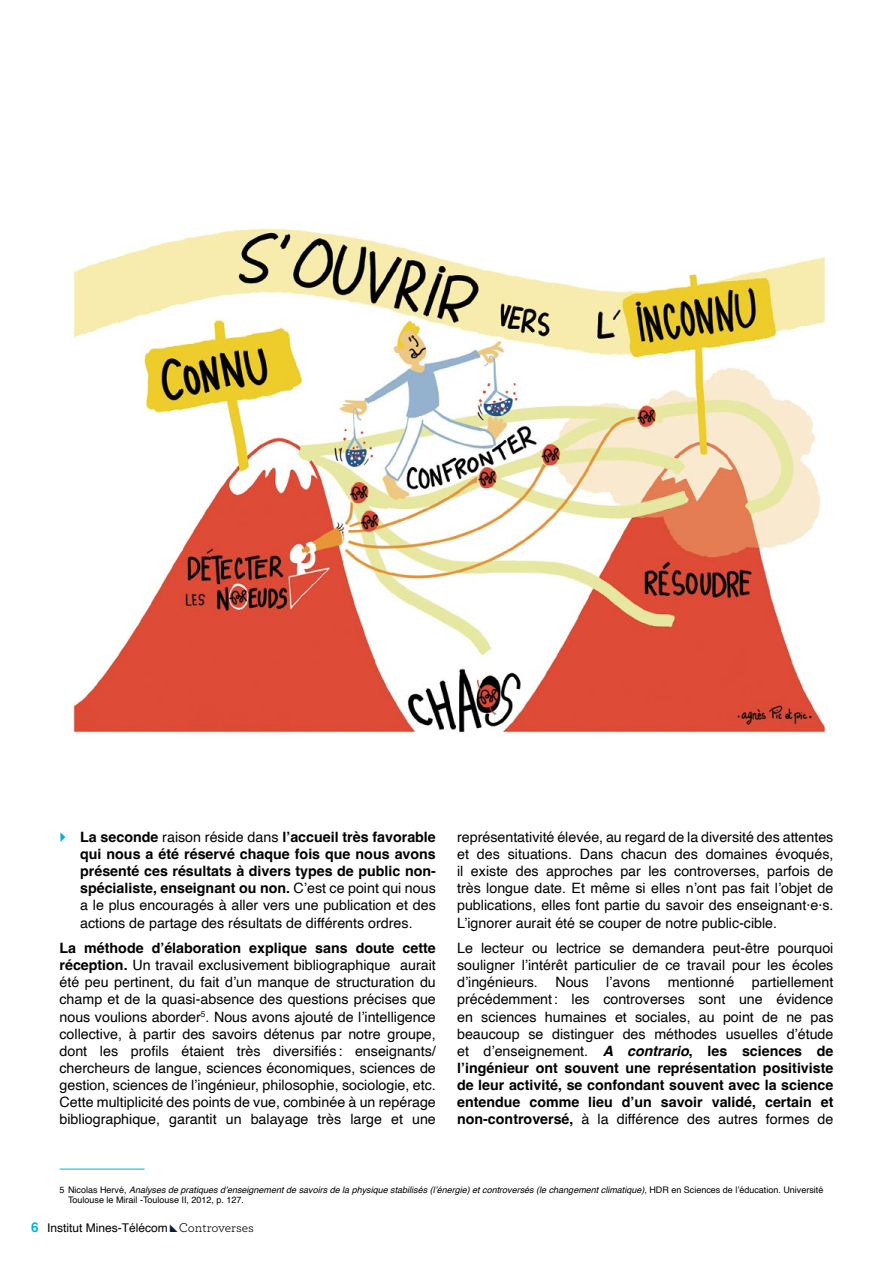
<style>
.page{position:relative;width:893px;height:1263px;background:#fff}
.page>*{position:absolute;margin:0;border:0;box-sizing:border-box;transform-origin:0 0}
.t1{font:14.25px/17.1px "Helvetica";color:#000;text-align:justify}
.t2{font:700 14.25px/17.1px "Helvetica";color:#000;text-align:justify}
.t3{font:12px "Helvetica";color:#000}
.t4{font:italic 9px/10.8px "Helvetica";color:#000}
.s1{font-weight:400}
.s2{font-weight:700}
.s3{font-weight:700;font-style:italic}
.s4{font-style:normal}
.s5{font-weight:700;font-size:13.5px;color:#00b4d5}
.s6{font-family:"Archer";font-size:13.5px}
</style>
<div class="page">
<hr style="left:60px;top:1169px;width:85px;height:1px;background:#00b4d5">
<img style="left:72px;top:228px;width:755px;height:507px">
<p class="t2" style="left:80px;top:830px;width:357px">La seconde <span class="s1">raison réside dans</span> l’accueil très favorable qui nous a été réservé chaque fois que nous avons présenté ces résultats à divers types de public non&shy;spécialiste, enseignant ou non. <span class="s1">C’est ce point qui nous a le plus encouragés à aller vers une publication et des actions de partage des résultats de différents ordres.</span></p>
<p class="t1" style="left:60px;top:940px;width:378px"><span class="s2">La méthode d’élaboration explique sans doute cette réception.</span> Un travail exclusivement bibliographique aurait été peu pertinent, du fait d’un manque de structuration du champ et de la quasi-absence des questions précises que nous voulions aborder<sup>5</sup>. Nous avons ajouté de l’intelligence collective, à partir des savoirs détenus par notre groupe, dont les profils étaient très diversifiés : enseignants/ chercheurs de langue, sciences économiques, sciences de gestion, sciences de l’ingénieur, philosophie, sociologie, etc.<br>Cette multiplicité des points de vue, combinée à un repérage bibliographique, garantit un balayage très large et une</p>
<p class="t1" style="left:457px;top:829px;width:378px">représentativité élevée, au regard de la diversité des attentes et des situations. Dans chacun des domaines évoqués, il existe des approches par les controverses, parfois de très longue date. Et même si elles n’ont pas fait l’objet de publications, elles font partie du savoir des enseignant·e·s.<br>L’ignorer aurait été se couper de notre public-cible.</p>
<p class="t1" style="left:457px;top:940px;width:378px">Le lecteur ou lectrice se demandera peut-être pourquoi souligner l’intérêt particulier de ce travail pour les écoles d’ingénieurs. Nous l’avons mentionné partiellement précédemment: les controverses sont une évidence en sciences humaines et sociales, au point de ne pas beaucoup se distinguer des méthodes usuelles d’étude et d’enseignement. <span class="s3">A contrario</span><span class="s2">, les sciences de l’ingénieur ont souvent une représentation positiviste de leur activité, se confondant souvent avec la science entendue comme lieu d’un savoir validé, certain et non-controversé,</span> à la différence des autres formes de</p>
<p class="t4" style="left:68px;top:1184px;width:757px;text-indent:-9px"><span class="s4">5 Nicolas Hervé,</span> Analyses de pratiques d’enseignement de savoirs de la physique stabilisés (l’énergie) et controversés (le changement climatique)<span class="s4">, HDR en Sciences de l’éducation. Université<br>Toulouse le Mirail -Toulouse II, 2012, p. 127.</span></p>
<p class="t3" style="left:31px;top:1218px;width:225px"><span class="s5">6</span> Institut Mines-Télécom <span class="s6">Controverses</span></p>
</div>
